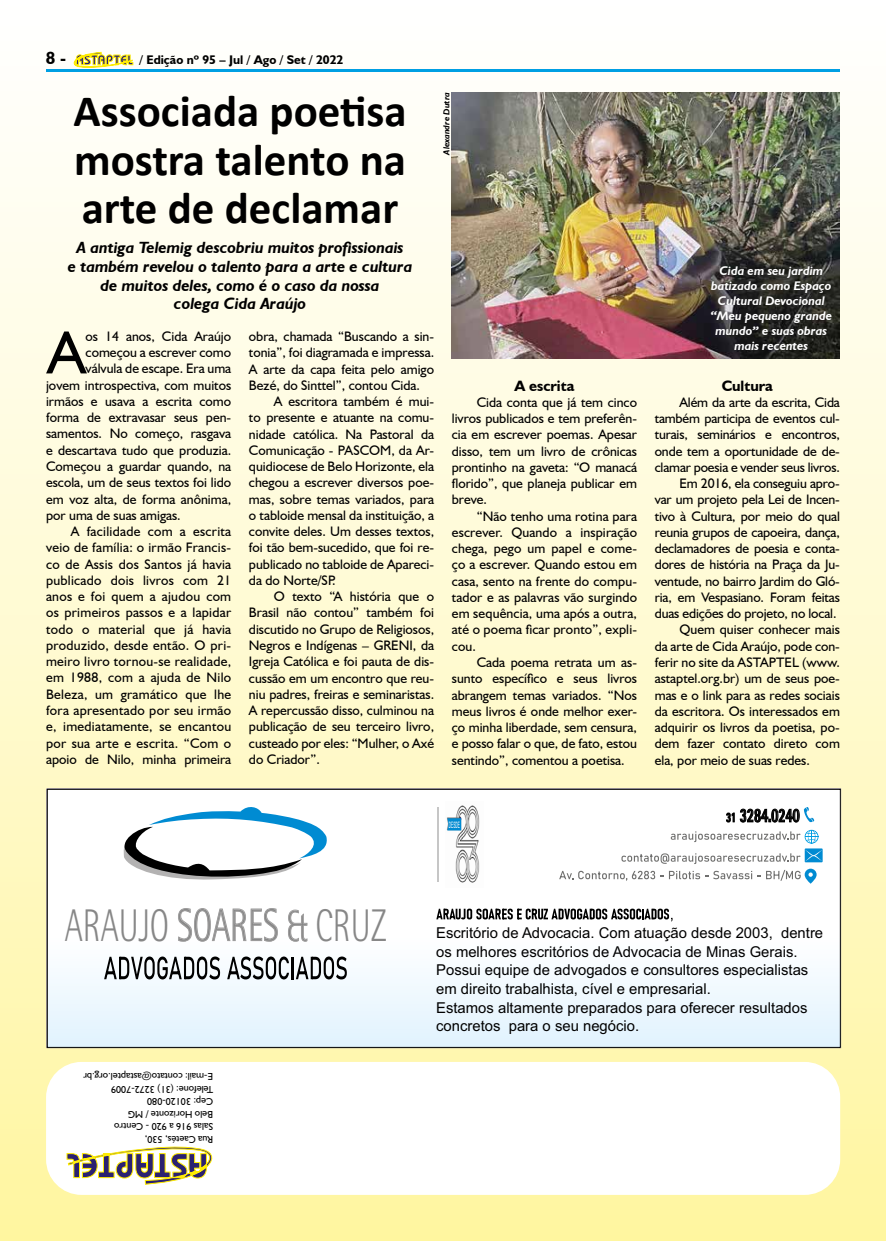
<style>
.page{position:relative;width:886px;height:1241px;background:#fff}
.page>*{position:absolute;margin:0;border:0;box-sizing:border-box;transform-origin:0 0}
.t1{font:61.38px "Humanist 521 BT";color:#000}
.t2{font:45.75px "Rotis Semi Sans";color:#878787;scale:.73 1}
.t3{font:700 45px/48.8px "Calibri";color:#000;text-align:justify}
.t4{font:700 19.75px "Rotis Semi Sans";color:#000;scale:.65 1}
.t5{font:700 17.5px "Humanist 521 BT";color:#000}
.t6{font:italic 700 16.25px/18.8px "Humanist 521 BT";color:#000;text-align:center}
.t7{font:15px/18.6px "Arial";color:#000}
.t8{font:700 15px "Humanist 521 BT";color:#000}
.t9{font:13.75px/16.2px "Humanist 521 BT";color:#000;text-align:justify}
.t10{font:13.75px "Humanist 521 BT";letter-spacing:.02em;color:#000}
.t11{font:italic 700 12.5px/15px "Humanist 521 BT";color:#fff;text-align:center}
.t12{font:700 12.5px "Humanist 521 BT";color:#000}
.t13{font:10px/12.5px "Humanist 521 BT";color:#000}
.t14{font:8.88px "Arial Narrow";color:#fff;scale:.44 1}
.t15{font:italic 700 8.75px "Humanist 521 BT";color:#000}
.s1{font-size:13.75px}
</style>
<div class="page">
<div style="left:0;top:0;width:886px;height:1240px;background:linear-gradient(to bottom,#fff,#fbf2a0)"></div>
<div style="left:46px;top:1061px;width:794px;height:133px;background:#fff;border-radius:35px"></div>
<svg style="left:66px;top:1146px;width:147px;height:38px"></svg>
<svg style="left:74px;top:52px;width:59px;height:15px"></svg>
<hr style="left:46px;top:69px;width:794px;height:3px;background:#009fe3">
<div style="left:47px;top:789px;width:793px;height:258px;background:linear-gradient(to bottom,#fff,#ebf6fe)"></div>
<div style="left:47px;top:789px;width:793px;height:258px;border:1px solid #000"></div>
<svg style="left:436px;top:908px;width:236px;height:13px"></svg>
<svg style="left:104px;top:956px;width:116px;height:23px"></svg>
<svg style="left:227px;top:956px;width:62px;height:23px"></svg>
<hr style="left:292px;top:956px;width:2px;height:23px;background:#000">
<svg style="left:296px;top:956px;width:51px;height:23px"></svg>
<svg style="left:117px;top:803px;width:213px;height:77px"></svg>
<svg style="left:804px;top:806px;width:10px;height:16px"></svg>
<svg style="left:671px;top:829px;width:147px;height:14px"></svg>
<div style="left:805px;top:848px;width:17px;height:14px;background:#76c0e6"></div>
<svg style="left:559px;top:849px;width:263px;height:34px"></svg>
<img style="left:445px;top:801px;width:39px;height:86px">
<hr style="left:437px;top:806px;width:1px;height:75px;background:#c6c6c6">
<svg style="left:447px;top:816px;width:14px;height:14px"></svg>
<img style="left:452px;top:92px;width:388px;height:267px">
<p class="t5" style="left:46px;top:47px;width:22px">8 -</p>
<p class="t12" style="left:140px;top:52px;width:205px">/ Edição nº 95 – Jul / Ago / Set / 2022</p>
<h3 class="t3" style="left:73px;top:86px;width:335px">Associada poetisa mostra talento na arte de declamar</h3>
<p class="t6" style="left:68px;top:238px;width:346px">A antiga Telemig descobriu muitos profissionais<br>e também revelou o talento para a arte e cultura de muitos deles, como é o caso da nossa<br>colega Cida Araújo</p>
<h1 class="t1" style="left:47px;top:314px;width:40px">A</h1>
<p class="t9" style="left:86px;top:328px;width:147px">os 14 anos, Cida Araújo</p>
<p class="t9" style="left:86px;top:344px;width:147px">começou a escrever como</p>
<p class="t9" style="left:86px;top:360px;width:147px">válvula de escape. Era uma</p>
<p class="t9" style="left:46px;top:376px;width:187px">jovem introspectiva, com muitos</p>
<p class="t9" style="left:46px;top:393px;width:187px">irmãos e usava a escrita como</p>
<p class="t9" style="left:46px;top:409px;width:187px">forma de extravasar seus pen-</p>
<p class="t9" style="left:46px;top:425px;width:187px">samentos. No começo, rasgava</p>
<p class="t9" style="left:46px;top:441px;width:187px">e descartava tudo que produzia.</p>
<p class="t9" style="left:46px;top:458px;width:187px">Começou a guardar quando, na</p>
<p class="t9" style="left:46px;top:474px;width:187px">escola, um de seus textos foi lido</p>
<p class="t9" style="left:46px;top:490px;width:187px">em voz alta, de forma anônima,</p>
<p class="t9" style="left:46px;top:506px;width:136px">por uma de suas amigas.</p>
<p class="t10" style="left:71px;top:523px;width:162px">A facilidade com a escrita</p>
<p class="t10" style="left:46px;top:539px;width:187px">veio de família: o irmão Francis-</p>
<p class="t10" style="left:46px;top:555px;width:187px">co de Assis dos Santos já havia</p>
<p class="t10" style="left:46px;top:571px;width:187px">publicado dois livros com 21</p>
<p class="t10" style="left:46px;top:588px;width:187px">anos e foi quem a ajudou com</p>
<p class="t10" style="left:46px;top:604px;width:187px">os primeiros passos e a lapidar</p>
<p class="t10" style="left:46px;top:620px;width:187px">todo o material que já havia</p>
<p class="t10" style="left:46px;top:636px;width:187px">produzido, desde então. O pri-</p>
<p class="t10" style="left:46px;top:653px;width:187px">meiro livro tornou-se realidade,</p>
<p class="t10" style="left:46px;top:669px;width:187px">em 1988, com a ajuda de Nilo</p>
<p class="t10" style="left:46px;top:685px;width:187px">Beleza, um gramático que lhe</p>
<p class="t10" style="left:46px;top:701px;width:187px">fora apresentado por seu irmão</p>
<p class="t10" style="left:46px;top:718px;width:187px">e, imediatamente, se encantou</p>
<p class="t10" style="left:46px;top:734px;width:187px">por sua arte e escrita. “Com o</p>
<p class="t9" style="left:46px;top:750px;width:187px">apoio de Nilo, minha primeira</p>
<p class="t9" style="left:249px;top:328px;width:187px">obra, chamada “Buscando a sin&shy;tonia”, foi diagramada e impressa.<br>A arte da capa feita pelo amigo Bezé, do Sinttel”, contou Cida.</p>
<p class="t9" style="left:249px;top:393px;width:187px;text-indent:25px">A escritora também é mui&shy;to presente e atuante na comu&shy;nidade católica. Na Pastoral da Comunicação - PASCOM, da Ar&shy;quidiocese de Belo Horizonte, ela chegou a escrever diversos poe&shy;mas, sobre temas variados, para o tabloide mensal da instituição, a convite deles. Um desses textos, foi tão bem-sucedido, que foi re&shy;publicado no tabloide de Apareci&shy;da do Norte/SP.</p>
<p class="t9" style="left:249px;top:588px;width:187px;text-indent:25px">O texto “A história que o Brasil não contou” também foi discutido no Grupo de Religiosos, Negros e Indígenas – GRENI, da Igreja Católica e foi pauta de dis&shy;cussão em um encontro que reu&shy;niu padres, freiras e seminaristas.<br>A repercussão disso, culminou na publicação de seu terceiro livro, custeado por eles: “Mulher, o Axé do Criador”.</p>
<p class="t15" style="left:441px;top:155px;width:64px;rotate:-90deg">Alexandre Dutra</p>
<p class="t8" style="left:514px;top:376px;width:62px">A escrita</p>
<p class="t9" style="left:452px;top:393px;width:187px;text-indent:25px">Cida conta que já tem cinco livros publicados e tem preferên&shy;cia em escrever poemas. Apesar disso, tem um livro de crônicas prontinho na gaveta: “O manacá florido”, que planeja publicar em breve.</p>
<p class="t9" style="left:452px;top:507px;width:187px;text-indent:25px">“Não tenho uma rotina para escrever. Quando a inspiração chega, pego um papel e come&shy;ço a escrever. Quando estou em casa, sento na frente do compu&shy;tador e as palavras vão surgindo em sequência, uma após a outra, até o poema ficar pronto”, expli&shy;cou.</p>
<p class="t9" style="left:452px;top:653px;width:187px;text-indent:25px">Cada poema retrata um as&shy;sunto específico e seus livros abrangem temas variados. “Nos meus livros é onde melhor exer&shy;ço minha liberdade, sem censura, e posso falar o que, de fato, estou sentindo”, comentou a poetisa.</p>
<p class="t14" style="left:449px;top:819px;width:26px">DESDE</p>
<p class="t11" style="left:710px;top:262px;width:123px">Cida em seu jardim batizado como Espaço<br>Cultural Devocional “Meu pequeno grande mundo” e suas obras mais recentes</p>
<p class="t8" style="left:722px;top:376px;width:53px">Cultura</p>
<p class="t9" style="left:679px;top:393px;width:162px">Além da arte da escrita, Cida</p>
<p class="t9" style="left:655px;top:410px;width:187px">também participa de eventos cul-</p>
<p class="t9" style="left:655px;top:426px;width:187px">turais, seminários e encontros,</p>
<p class="t9" style="left:655px;top:442px;width:187px">onde tem a oportunidade de de-</p>
<p class="t9" style="left:655px;top:458px;width:187px">clamar poesia e vender seus livros.</p>
<p class="t9" style="left:679px;top:475px;width:162px">Em 2016, ela conseguiu apro-</p>
<p class="t9" style="left:655px;top:491px;width:187px">var um projeto pela Lei de Incen-</p>
<p class="t9" style="left:655px;top:507px;width:187px">tivo à Cultura, por meio do qual</p>
<p class="t9" style="left:655px;top:523px;width:187px">reunia grupos de capoeira, dança,</p>
<p class="t9" style="left:655px;top:540px;width:187px">declamadores de poesia e conta-</p>
<p class="t9" style="left:655px;top:556px;width:187px">dores de história na Praça da Ju-</p>
<p class="t9" style="left:655px;top:572px;width:187px">ventude, no bairro Jardim do Gló-</p>
<p class="t9" style="left:655px;top:588px;width:187px">ria, em Vespasiano. Foram feitas</p>
<p class="t9" style="left:655px;top:605px;width:183px">duas edições do projeto, no local.</p>
<p class="t9" style="left:679px;top:621px;width:162px">Quem quiser conhecer mais</p>
<p class="t9" style="left:655px;top:637px;width:187px">da arte de Cida Araújo, pode con-</p>
<p class="t9" style="left:655px;top:653px;width:187px">ferir no site da ASTAPTEL (www.</p>
<p class="t9" style="left:655px;top:670px;width:187px">astaptel.org.br) um de seus poe-</p>
<p class="t9" style="left:655px;top:686px;width:187px">mas e o link para as redes sociais</p>
<p class="t9" style="left:655px;top:702px;width:187px">da escritora. Os interessados em</p>
<p class="t9" style="left:655px;top:718px;width:187px">adquirir os livros da poetisa, po-</p>
<p class="t9" style="left:655px;top:735px;width:187px">dem fazer contato direto com</p>
<p class="t9" style="left:655px;top:751px;width:157px">ela, por meio de suas redes.</p>
<h3 class="t4" style="left:726px;top:803px;width:115px"><span class="s1">31</span> 3284.0240</h3>
<h2 class="t2" style="left:65px;top:897px;width:443px">ARAUJO SOARES &amp; CRUZ</h2>
<p class="t13" style="left:213px;top:1145px;width:131px;rotate:-180deg">Rua Caetés, 530,<br>Salas 916 a 920 - Centro<br>Belo Horizonte / MG<br>Cep: 30120-080<br>Telefone: (31) 3272-7009<br>E-mail: contato@astaptel.org.br</p>
<p class="t7" style="left:436px;top:924px;width:388px">Escritório de Advocacia. Com atuação desde 2003, dentre os melhores escritórios de Advocacia de Minas Gerais.<br>Possui equipe de advogados e consultores especialistas em direito trabalhista, cível e empresarial.<br>Estamos altamente preparados para oferecer resultados concretos para o seu negócio.</p>
</div>
